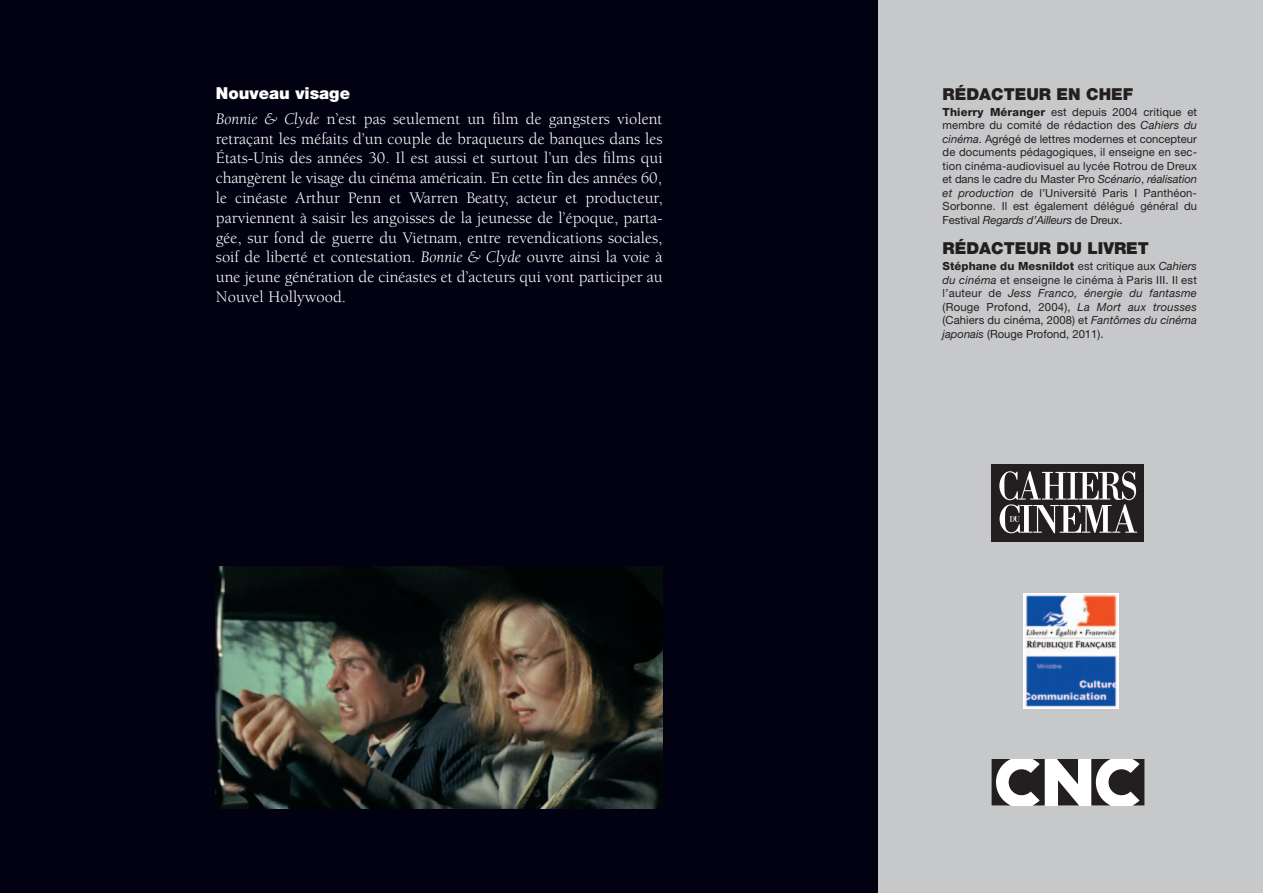
<style>
.page{position:relative;width:1263px;height:893px;background:#fff}
.page>*{position:absolute;margin:0;border:0;box-sizing:border-box;transform-origin:0 0}
.t1{font:16.5px/19.8px "Berkeley";color:#fff;text-align:justify}
.t2{font:900 16.5px "Helvetica Neue";color:#231f20}
.t3{font:900 16.5px "Helvetica Neue";color:#fff}
.t4{font:11.25px/13.5px "Helvetica Neue";letter-spacing:.01em;color:#231f20;text-align:justify}
.s1{font-style:italic}
.s2{font-weight:800}
</style>
<div class="page">
<div style="left:877px;top:0;width:386px;height:893px;background:#c7c8ca"></div>
<div style="left:0;top:0;width:878px;height:893px;background:#010111"></div>
<img style="left:216px;top:567px;width:446px;height:241px">
<div style="left:1023px;top:593px;width:96px;height:116px;background:#fff"></div>
<img style="left:1025px;top:595px;width:92px;height:112px">
<div style="left:991px;top:760px;width:153px;height:45px;background:#fff"></div>
<svg style="left:1057px;top:760px;width:22px;height:45px"></svg>
<svg style="left:991px;top:760px;width:54px;height:46px"></svg>
<svg style="left:1091px;top:760px;width:53px;height:46px"></svg>
<div style="left:992px;top:465px;width:152px;height:77px;background:#231f20"></div>
<svg style="left:999px;top:471px;width:138px;height:62px"></svg>
<h1 class="t3" style="left:216px;top:87px;width:136px">Nouveau visage</h1>
<p class="t1" style="left:216px;top:110px;width:448px"><span class="s1">Bonnie &amp; Clyde</span> n’est pas seulement un film de gangsters violent retraçant les méfaits d’un couple de braqueurs de banques dans les États-Unis des années 30. Il est aussi et surtout l’un des films qui changèrent le visage du cinéma américain. En cette fin des années 60, le cinéaste Arthur Penn et Warren Beatty, acteur et producteur, parviennent à saisir les angoisses de la jeunesse de l’époque, parta&shy;gée, sur fond de guerre du Vietnam, entre revendications sociales, soif de liberté et contestation. <span class="s1">Bonnie &amp; Clyde</span> ouvre ainsi la voie à une jeune génération de cinéastes et d’acteurs qui vont participer au Nouvel Hollywood.</p>
<h1 class="t2" style="left:942px;top:88px;width:192px">RÉDACTEUR EN CHEF</h1>
<p class="t4" style="left:942px;top:106px;width:256px"><span class="s2">Thierry Méranger</span> est depuis 2004 critique et membre du comité de rédaction des <span class="s1">Cahiers du cinéma</span>. Agrégé de lettres modernes et concepteur de documents pédagogiques, il enseigne en sec&shy;tion cinéma-audiovisuel au lycée Rotrou de Dreux et dans le cadre du Master Pro <span class="s1">Scénario</span>, <span class="s1">réalisation et production</span> de l’Université Paris I Panthéon-Sorbonne. Il est également délégué général du Festival <span class="s1">Regards d’Ailleurs</span> de Dreux.</p>
<h1 class="t2" style="left:942px;top:243px;width:208px">RÉDACTEUR DU LIVRET</h1>
<p class="t4" style="left:942px;top:261px;width:256px"><span class="s2">Stéphane du Mesnildot</span> est critique aux <span class="s1">Cahiers du cinéma</span> et enseigne le cinéma à Paris III. Il est l’auteur de <span class="s1">Jess Franco, énergie du fantasme </span>(Rouge Profond, 2004), <span class="s1">La Mort aux trousses </span>(Cahiers du cinéma, 2008) et <span class="s1">Fantômes du cinéma japonais</span> (Rouge Profond, 2011).</p>
</div>
